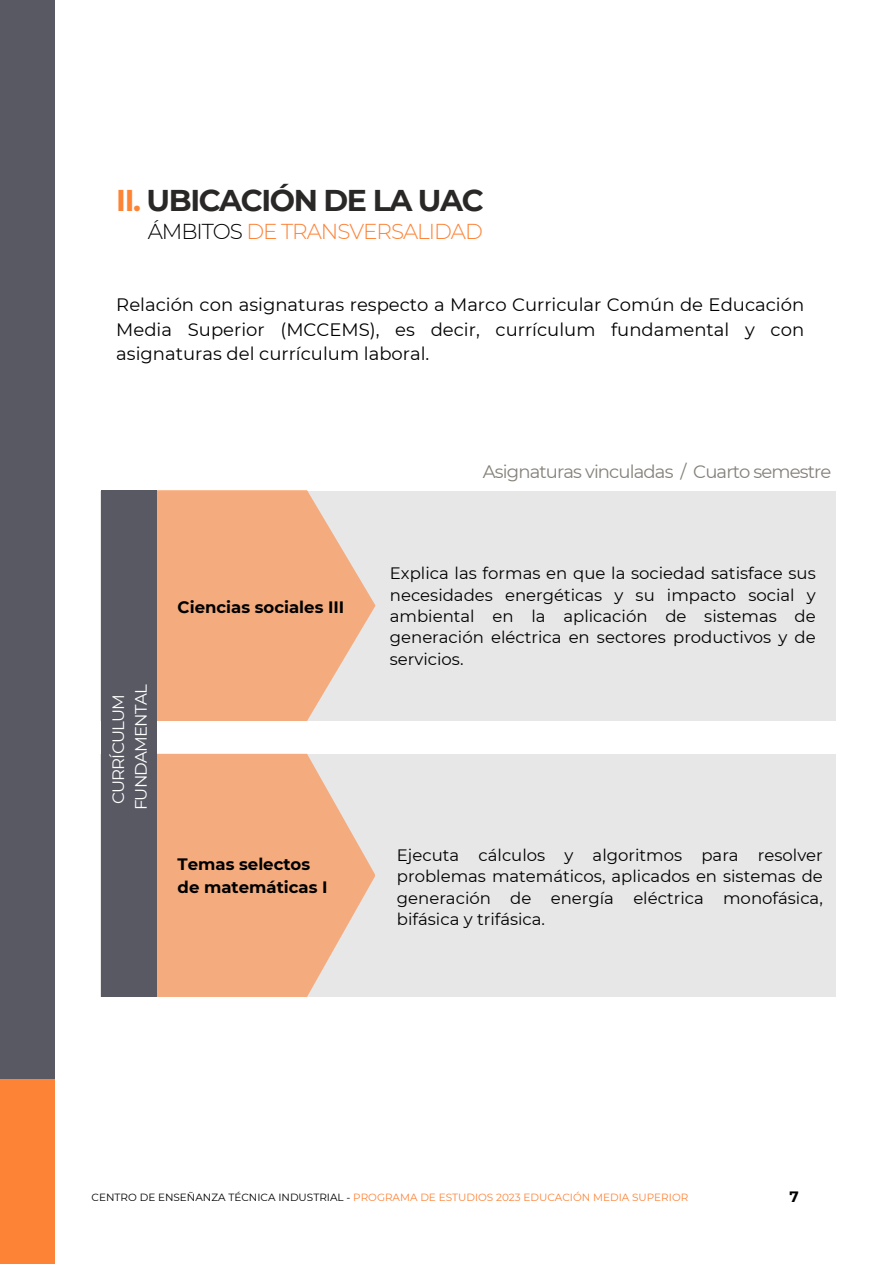
<style>
.page{position:relative;width:894px;height:1264px;background:#fff}
.page>*{position:absolute;margin:0;border:0;box-sizing:border-box;transform-origin:0 0}
.t1{font:700 30px "Montserrat";letter-spacing:-.05em;color:#2a2727}
.t2{font:300 21.45px "Montserrat";letter-spacing:-.05em;color:#fd8337}
.t3{font:18px/24.8px "Montserrat";color:#000;text-align:justify}
.t4{font:18px "Montserrat";letter-spacing:-.05em;color:#85817a}
.t5{font:16.5px/21.3px "Montserrat";color:#000;text-align:justify}
.t6{font:700 16.5px/22.5px "Montserrat";color:#000}
.t7{font:16.5px/22.5px "Montserrat";letter-spacing:-.05em;color:#fff;text-align:center}
.t8{font:700 15px "Montserrat";color:#000}
.t9{font:10.5px "Montserrat";color:#fd8337}
.s1{color:#fd8337}
.s2{color:#000}
</style>
<div class="page">
<div style="left:0;top:0;width:55px;height:1078px;background:#585963"></div>
<div style="left:100px;top:491px;width:735px;height:230px;background:#e8e7e7"></div>
<div style="left:100px;top:755px;width:735px;height:241px;background:#e8e7e7"></div>
<div style="left:0;top:1078px;width:55px;height:185px;background:#fd8337"></div>
<svg style="left:156px;top:490px;width:219px;height:231px;background:#f0b28c"></svg>
<svg style="left:156px;top:753px;width:219px;height:243px;fill:#f4ab7d"></svg>
<div style="left:101px;top:490px;width:55px;height:506px;background:#585963"></div>
<h5 class="t1" style="left:116px;top:182px;width:369px"><span class="s1">II.</span> UBICACIÓN DE LA UAC</h5>
<h3 class="t2" style="left:148px;top:218px;width:336px"><span class="s2">ÁMBITOS</span> DE TRANSVERSALIDAD</h3>
<h1 class="t3" style="left:116px;top:292px;width:689px">Relación con asignaturas respecto a Marco Curricular Común de Educación Media Superior (MCCEMS), es decir, currículum fundamental y con asignaturas del currículum laboral.</h1>
<h4 class="t7" style="left:107px;top:810px;width:127px;rotate:-90deg">CURRÍCULUM<br>FUNDAMENTAL</h4>
<h4 class="t6" style="left:177px;top:595px;width:168px">Ciencias sociales III</h4>
<h5 class="t6" style="left:177px;top:853px;width:151px">Temas selectos de matemáticas I</h5>
<p class="t4" style="left:483px;top:461px;width:350px">Asignaturas vinculadas / Cuarto semestre</p>
<h2 class="t5" style="left:390px;top:562px;width:427px">Explica las formas en que la sociedad satisface sus necesidades energéticas y su impacto social y ambiental en la aplicación de sistemas de generación eléctrica en sectores productivos y de servicios.</h2>
<h5 class="t5" style="left:397px;top:844px;width:427px">Ejecuta cálculos y algoritmos para resolver problemas matemáticos, aplicados en sistemas de generación de energía eléctrica monofásica, bifásica y trifásica.</h5>
<h5 class="t9" style="left:92px;top:1191px;width:598px"><span class="s2">CENTRO DE ENSEÑANZA TÉCNICA INDUSTRIAL -</span> PROGRAMA DE ESTUDIOS 2023 EDUCACIÓN MEDIA SUPERIOR</h5>
<p class="t8" style="left:789px;top:1187px;width:11px">7</p>
</div>
